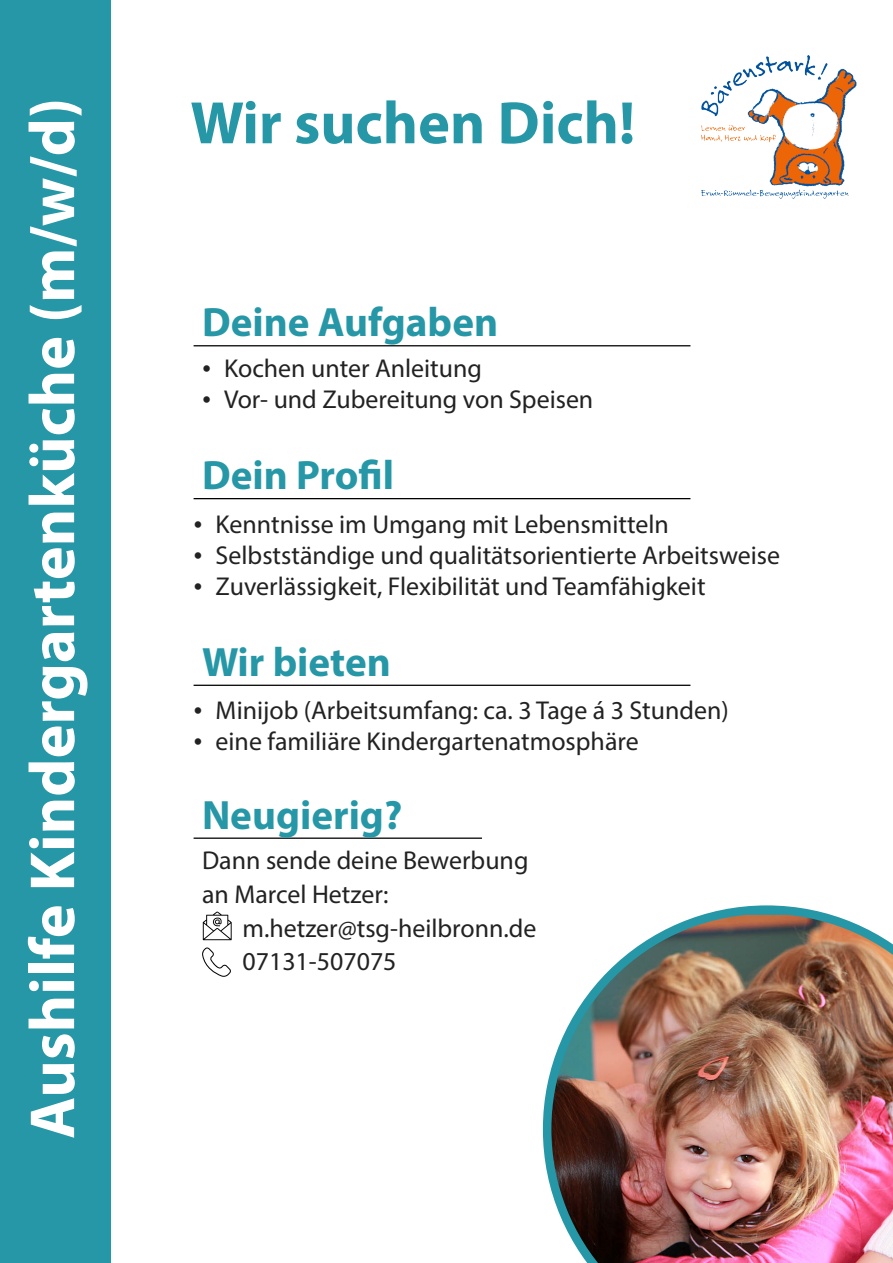
<style>
.page{position:relative;width:893px;height:1263px;background:#2697a6}
.page>*{position:absolute;margin:0;border:0;box-sizing:border-box;transform-origin:0 0}
.t1{font:700 64.2px "Myriad Pro";color:#fff}
.t2{font:700 60.45px "Myriad Pro";color:#2697a6}
.t3{font:700 41.1px "Myriad Pro";color:#2697a6}
.t4{font:25.95px/33.6px "Myriad Pro";color:#222}
.s1{font-family:"Times New Roman"}
</style>
<div class="page">
<div style="left:111px;top:0;width:782px;height:1263px;background:#fff"></div>
<hr style="left:194px;top:345px;width:496px;height:1px;background:#000">
<hr style="left:194px;top:837px;width:288px;height:2px;background:#000">
<svg style="left:203px;top:911px;width:29px;height:29px"></svg>
<svg style="left:202px;top:947px;width:29px;height:30px"></svg>
<svg style="left:543px;top:905px;width:289px;height:284px"></svg>
<img style="left:701px;top:55px;width:156px;height:144px">
<hr style="left:194px;top:685px;width:496px;height:1px;background:#000">
<img style="left:551px;top:915px;width:342px;height:348px">
<hr style="left:194px;top:498px;width:496px;height:1px;background:#000">
<h1 class="t1" style="left:11px;top:1139px;width:1042px;rotate:-90deg">Aushilfe Kindergartenküche (m/w/d)</h1>
<h2 class="t2" style="left:190px;top:83px;width:446px">Wir suchen Dich!</h2>
<h3 class="t3" style="left:202px;top:295px;width:298px">Deine Aufgaben</h3>
<p class="t4" style="left:202px;top:351px;width:281px"><span class="s1">•</span> Kochen unter Anleitung</p>
<p class="t4" style="left:202px;top:382px;width:393px"><span class="s1">•</span> Vor- und Zubereitung von Speisen</p>
<h3 class="t3" style="left:202px;top:448px;width:194px">Dein Profil</h3>
<p class="t4" style="left:194px;top:507px;width:477px"><span class="s1">•</span> Kenntnisse im Umgang mit Lebensmitteln</p>
<p class="t4" style="left:194px;top:538px;width:588px"><span class="s1">•</span> Selbstständige und qualitätsorientierte Arbeitsweise</p>
<p class="t4" style="left:194px;top:569px;width:513px"><span class="s1">•</span> Zuverlässigkeit, Flexibilität und Teamfähigkeit</p>
<h3 class="t3" style="left:202px;top:635px;width:190px">Wir bieten</h3>
<p class="t4" style="left:194px;top:693px;width:537px"><span class="s1">•</span> Minijob (Arbeitsumfang: ca. 3 Tage á 3 Stunden)</p>
<p class="t4" style="left:194px;top:724px;width:447px"><span class="s1">•</span> eine familiäre Kindergartenatmosphäre</p>
<h3 class="t3" style="left:202px;top:788px;width:202px">Neugierig?</h3>
<p class="t4" style="left:202px;top:843px;width:328px">Dann sende deine Bewerbung an Marcel Hetzer:</p>
<p class="t4" style="left:242px;top:911px;width:295px">m.hetzer@tsg-heilbronn.de<br>07131-507075</p>
</div>
